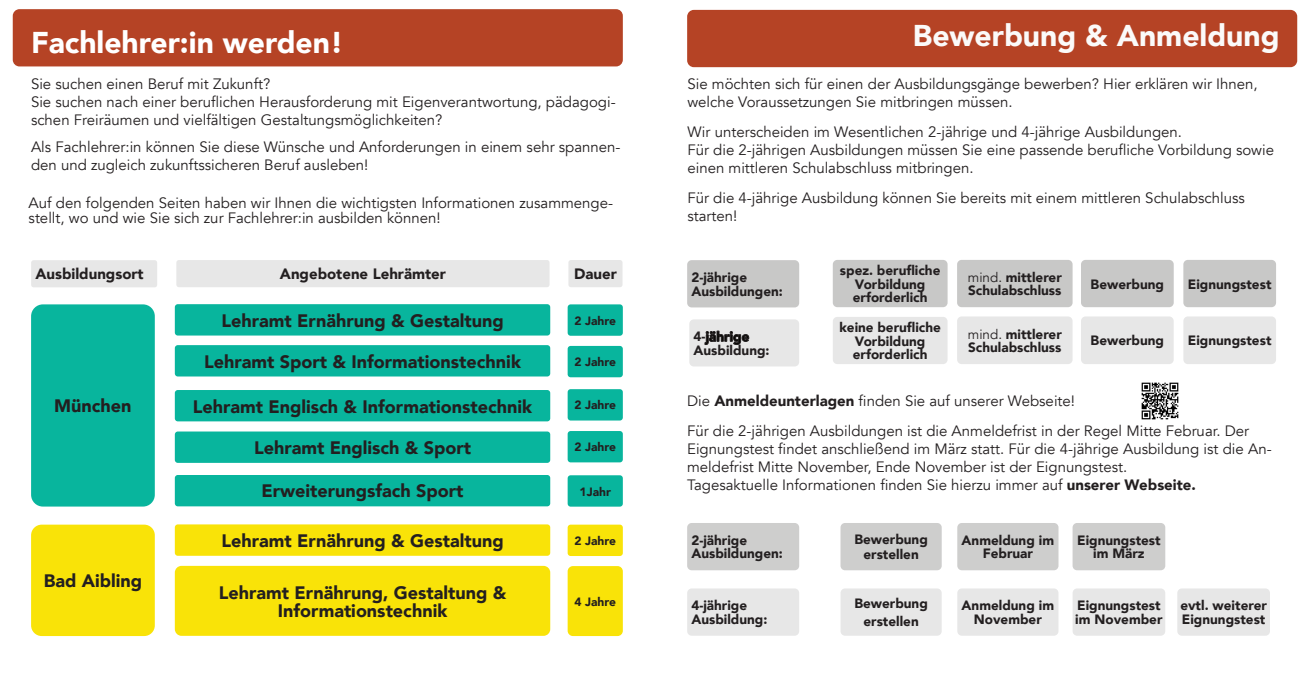
<style>
.page{position:relative;width:1310px;height:681px;background:#fff}
.page>*{position:absolute;margin:0;border:0;box-sizing:border-box;transform-origin:0 0}
.t1{font:900 30px "Avenir";color:#fff}
.t2{font:900 30px "Avenir";color:#fbfaf9}
.t3{font:900 18px/18px "Avenir";color:#231f20;text-align:center}
.t4{font:15px/18px "Avenir";color:#231f20}
.t5{font:900 15px "Avenir";color:#231f20}
.t6{font:900 13.5px/13.5px "Avenir";color:#231f20}
.t7{font:900 12px "Avenir";color:#231f20}
.s1{color:#080704}
.s2{font-weight:400}
.s3{font-weight:900}
</style>
<div class="page">
<div style="left:13px;top:9px;width:610px;height:57px;background:#b54325;border-radius:7px"></div>
<div style="left:687px;top:10px;width:610px;height:57px;background:#b54325;border-radius:7px"></div>
<div style="left:31px;top:304px;width:124px;height:202px;background:#08b59d;border-radius:12px"></div>
<div style="left:687px;top:260px;width:112px;height:47px;background:#c8c8c7;border-radius:5px"></div>
<div style="left:833px;top:260px;width:114px;height:47px;background:#c8c8c7;border-radius:5px"></div>
<div style="left:833px;top:317px;width:114px;height:47px;background:#e7e7e7;border-radius:5px"></div>
<div style="left:957px;top:260px;width:115px;height:47px;background:#c8c8c7;border-radius:5px"></div>
<div style="left:1081px;top:260px;width:92px;height:47px;background:#c8c8c7;border-radius:5px"></div>
<div style="left:1183px;top:260px;width:93px;height:47px;background:#c8c8c7;border-radius:5px"></div>
<div style="left:840px;top:522px;width:101px;height:48px;background:#cececd;border-radius:5px"></div>
<div style="left:957px;top:522px;width:101px;height:48px;background:#cececd;border-radius:5px"></div>
<div style="left:957px;top:588px;width:101px;height:47px;background:#e7e7e7;border-radius:5px"></div>
<div style="left:957px;top:316px;width:115px;height:48px;background:#e7e7e7;border-radius:5px"></div>
<div style="left:1081px;top:316px;width:92px;height:48px;background:#e7e7e7;border-radius:5px"></div>
<div style="left:1183px;top:316px;width:93px;height:48px;background:#e7e7e7;border-radius:5px"></div>
<div style="left:689px;top:319px;width:110px;height:47px;background:#e7e7e7;border-radius:4px"></div>
<div style="left:175px;top:304px;width:375px;height:31px;background:#08b59d;border-radius:3px"></div>
<div style="left:567px;top:304px;width:56px;height:31px;background:#08b59d;border-radius:3px"></div>
<div style="left:567px;top:346px;width:56px;height:31px;background:#08b59d;border-radius:3px"></div>
<div style="left:567px;top:389px;width:56px;height:31px;background:#08b59d;border-radius:3px"></div>
<div style="left:567px;top:475px;width:56px;height:31px;background:#08b59d;border-radius:3px"></div>
<div style="left:175px;top:524px;width:375px;height:31px;background:#f9e308;border-radius:3px"></div>
<div style="left:567px;top:524px;width:56px;height:31px;background:#f9e308;border-radius:3px"></div>
<div style="left:567px;top:566px;width:56px;height:69px;background:#f9e308;border-radius:5px"></div>
<div style="left:175px;top:565px;width:375px;height:70px;background:#f9e308;border-radius:7px"></div>
<div style="left:175px;top:345px;width:375px;height:31px;background:#08b59d;border-radius:3px"></div>
<div style="left:175px;top:390px;width:375px;height:31px;background:#08b59d;border-radius:3px"></div>
<div style="left:175px;top:431px;width:375px;height:31px;background:#08b59d;border-radius:3px"></div>
<div style="left:175px;top:475px;width:375px;height:31px;background:#08b59d;border-radius:3px"></div>
<div style="left:31px;top:524px;width:124px;height:111px;background:#f9e308;border-radius:11px"></div>
<div style="left:567px;top:431px;width:56px;height:31px;background:#08b59d;border-radius:3px"></div>
<div style="left:687px;top:522px;width:112px;height:48px;background:#cececd;border-radius:5px"></div>
<div style="left:1072px;top:522px;width:93px;height:48px;background:#cececd;border-radius:5px"></div>
<div style="left:840px;top:588px;width:101px;height:47px;background:#e7e7e7;border-radius:5px"></div>
<div style="left:687px;top:588px;width:112px;height:47px;background:#e7e7e7;border-radius:5px"></div>
<div style="left:1072px;top:588px;width:93px;height:47px;background:#e7e7e7;border-radius:5px"></div>
<div style="left:1177px;top:588px;width:93px;height:47px;background:#e7e7e7;border-radius:5px"></div>
<img style="left:1141px;top:382px;width:37px;height:37px">
<div style="left:31px;top:260px;width:126px;height:27px;background:#e7e7e7;border-radius:3px"></div>
<div style="left:176px;top:260px;width:373px;height:27px;background:#e7e7e7;border-radius:3px"></div>
<div style="left:568px;top:260px;width:54px;height:27px;background:#e7e7e7;border-radius:3px"></div>
<h1 class="t1" style="left:31px;top:23px;width:314px">Fachlehrer:in werden!</h1>
<h1 class="t2" style="left:913px;top:16px;width:368px">Bewerbung &amp; Anmeldung</h1>
<p class="t4" style="left:31px;top:75px;width:586px">Sie suchen einen Beruf mit Zukunft?<br>Sie suchen nach einer beruflichen Herausforderung mit Eigenverantwortung, pädagogi&shy;schen Freiräumen und vielfältigen Gestaltungsmöglichkeiten?</p>
<p class="t4" style="left:31px;top:138px;width:591px">Als Fachlehrer:in können Sie diese Wünsche und Anforderungen in einem sehr spannen&shy;den und zugleich zukunftssicheren Beruf ausleben!</p>
<p class="t4" style="left:29px;top:195px;width:586px;line-height:15px">Auf den folgenden Seiten haben wir Ihnen die wichtigsten Informationen zusammenge&shy;stellt, wo und wie Sie sich zur Fachlehrer:in ausbilden können!</p>
<p class="t5" style="left:35px;top:264px;width:110px">Ausbildungsort</p>
<p class="t5" style="left:280px;top:264px;width:168px">Angebotene Lehrämter</p>
<p class="t5" style="left:574px;top:264px;width:44px">Dauer</p>
<p class="t3" style="left:54px;top:397px;width:79px">München</p>
<p class="t3" style="left:44px;top:572px;width:100px">Bad Aibling</p>
<p class="t3" style="left:221px;top:312px;width:284px">Lehramt Ernährung &amp; Gestaltung</p>
<p class="t7" style="left:574px;top:312px;width:43px">2 Jahre</p>
<p class="t7" style="left:574px;top:354px;width:43px">2 Jahre</p>
<p class="t7" style="left:574px;top:397px;width:43px">2 Jahre</p>
<p class="t3" style="left:204px;top:353px;width:318px">Lehramt Sport &amp; Informationstechnik</p>
<p class="t3" style="left:193px;top:397px;width:341px">Lehramt Englisch &amp; Informationstechnik</p>
<p class="t3" style="left:254px;top:439px;width:218px">Lehramt Englisch &amp; Sport</p>
<p class="t3" style="left:261px;top:482px;width:203px">Erweiterungsfach Sport</p>
<p class="t7" style="left:574px;top:439px;width:43px">2 Jahre</p>
<p class="t7" style="left:579px;top:483px;width:33px">1Jahr</p>
<p class="t3" style="left:221px;top:532px;width:284px">Lehramt Ernährung &amp; Gestaltung</p>
<p class="t7" style="left:574px;top:532px;width:43px">2 Jahre</p>
<p class="t3" style="left:219px;top:583px;width:289px">Lehramt Ernährung, Gestaltung &amp;<br>Informationstechnik</p>
<p class="t7" style="left:574px;top:593px;width:43px">4 Jahre</p>
<p class="t4" style="left:687px;top:75px;width:572px">Sie möchten sich für einen der Ausbildungsgänge bewerben? Hier erklären wir Ihnen, welche Voraussetzungen Sie mitbringen müssen.</p>
<p class="t4" style="left:687px;top:123px;width:588px">Wir unterscheiden im Wesentlichen 2-jährige und 4-jährige Ausbildungen.<br>Für die 2-jährigen Ausbildungen müssen Sie eine passende berufliche Vorbildung sowie einen mittleren Schulabschluss mitbringen.</p>
<p class="t4" style="left:687px;top:189px;width:559px">Für die 4-jährige Ausbildung können Sie bereits mit einem mittleren Schulabschluss starten!</p>
<p class="t6" style="left:691px;top:271px;width:93px">2-jährige<br>Ausbildungen:</p>
<p class="t6" style="left:840px;top:264px;width:102px;text-align:center">spez. berufliche<br>Vorbildung erforderlich</p>
<p class="t6" style="left:839px;top:321px;width:103px;text-align:center">keine berufliche<br>Vorbildung erforderlich</p>
<p class="t6" style="left:693px;top:330px;width:78px">4-<span class="s1">jährige<br></span>Ausbildung:</p>
<p class="t6" style="left:968px;top:271px;width:96px"><span class="s2">mind.</span> mittlerer<br>Schulabschluss</p>
<p class="t6" style="left:1090px;top:277px;width:75px">Bewerbung</p>
<p class="t6" style="left:1188px;top:277px;width:85px">Eignungstest</p>
<p class="t6" style="left:968px;top:327px;width:96px"><span class="s2">mind.</span> mittlerer<br>Schulabschluss</p>
<p class="t6" style="left:1090px;top:334px;width:75px">Bewerbung</p>
<p class="t6" style="left:1188px;top:334px;width:85px">Eignungstest</p>
<p class="t4" style="left:687px;top:386px;width:563px;line-height:30px">Die <span class="s3">Anmeldeunterlagen</span> finden Sie auf unserer Webseite!<br>Für die 2-jährigen Ausbildungen ist die Anmeldefrist in der Regel Mitte Februar. Der</p>
<p class="t4" style="left:687px;top:440px;width:586px">Eignungstest findet anschließend im März statt. Für die 4-jährige Ausbildung ist die An&shy;meldefrist Mitte November, Ende November ist der Eignungstest.<br>Tagesaktuelle Informationen finden Sie hierzu immer auf <span class="s3">unserer Webseite.</span></p>
<p class="t6" style="left:854px;top:532px;width:75px;line-height:15px;text-align:center">Bewerbung erstellen</p>
<p class="t6" style="left:961px;top:533px;width:94px;text-align:center">Anmeldung im<br>Februar</p>
<p class="t6" style="left:691px;top:533px;width:93px">2-jährige<br>Ausbildungen:</p>
<p class="t6" style="left:1077px;top:533px;width:85px;text-align:center">Eignungstest im März</p>
<p class="t6" style="left:854px;top:594px;width:75px;line-height:18px;text-align:center">Bewerbung erstellen</p>
<p class="t6" style="left:691px;top:599px;width:78px">4-jährige<br>Ausbildung:</p>
<p class="t6" style="left:1075px;top:599px;width:89px">Eignungstest im November</p>
<p class="t6" style="left:1180px;top:599px;width:88px">evtl. weiterer<br>Eignungstest</p>
<p class="t6" style="left:961px;top:599px;width:94px;text-align:center">Anmeldung im<br>November</p>
</div>
